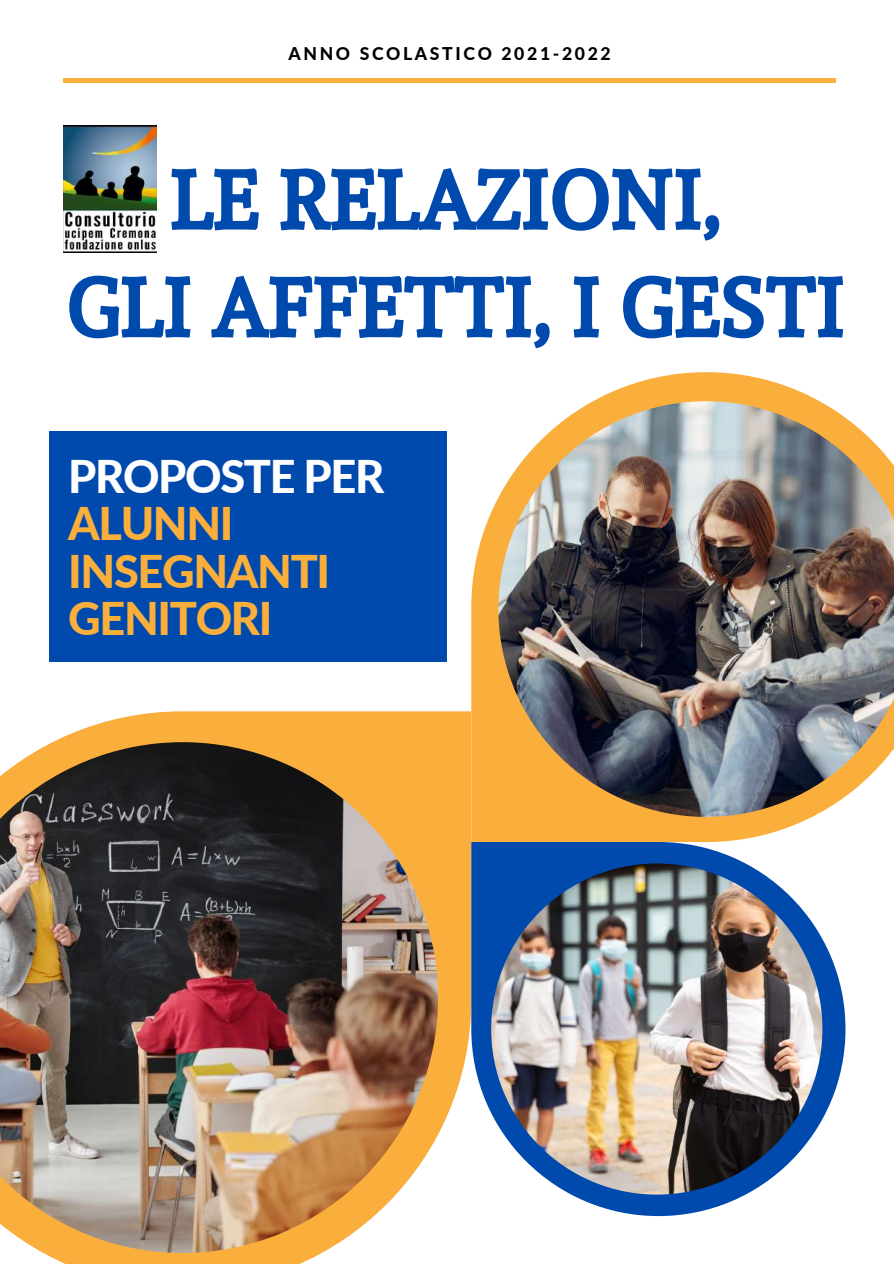
<style>
.page{position:relative;width:894px;height:1264px;background:#fff}
.page>*{position:absolute;margin:0;border:0;box-sizing:border-box;transform-origin:0 0}
.t1{font:79.8px/107.6px "CA Generated";letter-spacing:.02em;color:#004aad;text-align:center}
.t2{font:800 45px/47.1px "Lato";letter-spacing:-.03em;color:#faae3c}
.t3{font:800 45px "Lato";letter-spacing:-.03em;color:#fff}
.t4{font:800 17.55px "Lato";letter-spacing:.15em;color:#000}
</style>
<div class="page">
<hr style="left:63px;top:79px;width:772px;height:3px;background:#faae3c">
<img style="left:63px;top:125px;width:94px;height:128px">
<svg style="left:42px;top:711px;width:429px;height:552px;fill:#faae3c"></svg>
<img style="left:0;top:742px;width:438px;height:510px">
<svg style="left:471px;top:372px;width:348px;height:470px;fill:#faae3c"></svg>
<img style="left:498px;top:401px;width:395px;height:415px">
<div style="left:49px;top:431px;width:397px;height:230px;background:#004aad"></div>
<svg style="left:471px;top:842px;width:374px;height:373px"></svg>
<img style="left:491px;top:863px;width:331px;height:331px">
<p class="t4" style="left:288px;top:42px;width:324px">ANNO SCOLASTICO 2021-2022</p>
<p class="t1" style="left:68px;top:145px;width:777px">LE RELAZIONI,<br>GLI AFFETTI, I GESTI</p>
<p class="t3" style="left:68px;top:449px;width:317px">PROPOSTE PER</p>
<p class="t2" style="left:68px;top:499px;width:263px">ALUNNI<br>INSEGNANTI<br>GENITORI</p>
</div>
